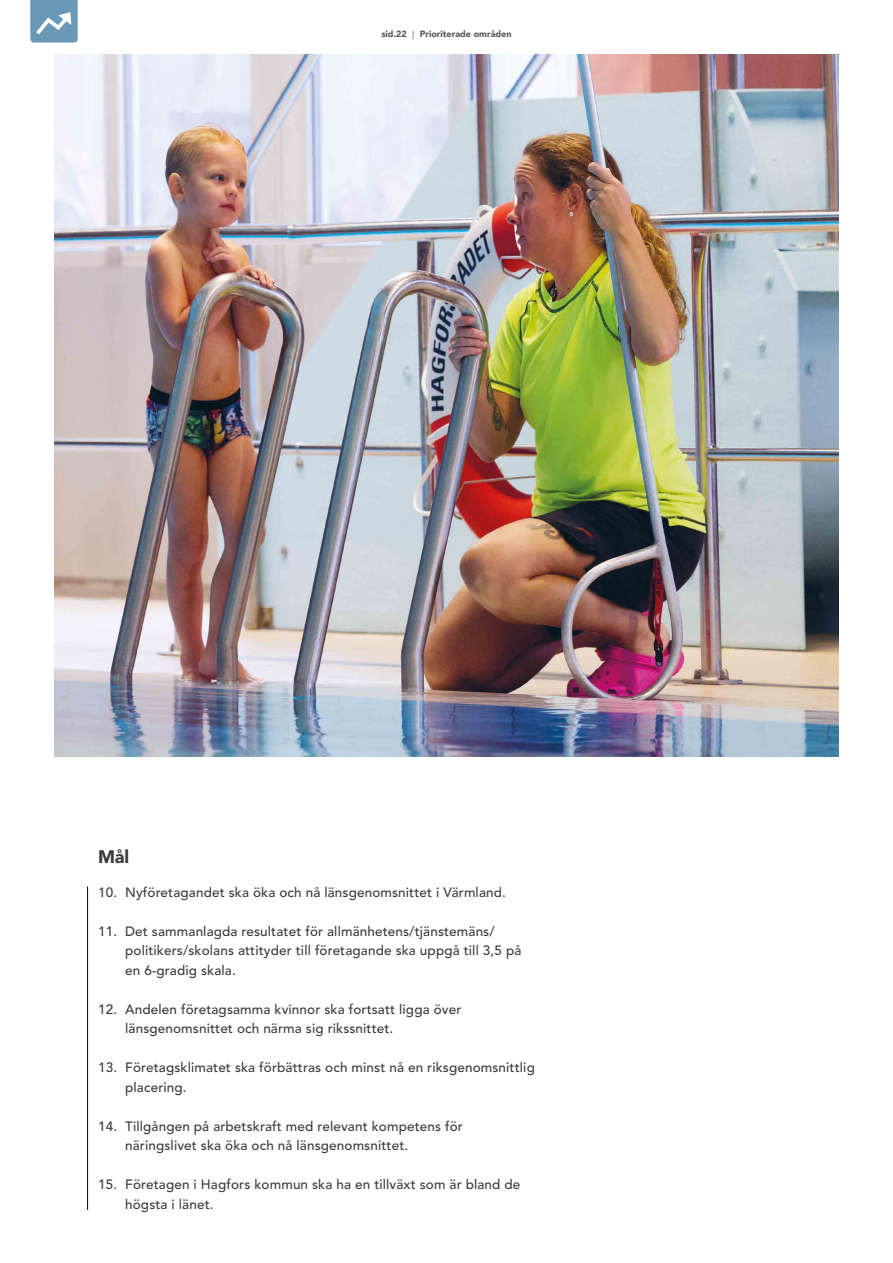
<style>
.page{position:relative;width:893px;height:1263px;background:#fff}
.page>*{position:absolute;margin:0;border:0;box-sizing:border-box;transform-origin:0 0}
.t1{font:900 18px "Avenir LT Std";color:#3c3c3b}
.t2{font:500 13.5px/19.5px "Avenir LT Std";letter-spacing:.01em;color:#3c3c3b}
.t3{font:900 9px "Avenir LT Std";color:#575756}
.s1{font-family:"Scala Sans Pro";font-weight:400}
</style>
<div class="page">
<img style="left:54px;top:54px;width:785px;height:703px">
<svg style="left:30px;top:0;width:48px;height:43px;background:#7ea5c0"></svg>
<hr style="left:87px;top:886px;width:1px;height:324px;background:#000">
<p class="t3" style="left:381px;top:28px;width:132px">sid.22 <span class="s1">|</span> Prioriterade områden</p>
<h1 class="t1" style="left:98px;top:846px;width:32px">Mål</h1>
<p class="t2" style="left:98px;top:883px;width:409px">10. Nyföretagandet ska öka och nå länsgenomsnittet i Värmland.</p>
<p class="t2" style="left:125px;top:922px;width:398px;text-indent:-27px">11. Det sammanlagda resultatet för allmänhetens/tjänstemäns/ politikers/skolans attityder till företagande ska uppgå till 3,5 på en 6-gradig skala.</p>
<p class="t2" style="left:125px;top:1000px;width:338px;text-indent:-27px">12. Andelen företagsamma kvinnor ska fortsatt ligga över länsgenomsnittet och närma sig rikssnittet.</p>
<p class="t2" style="left:125px;top:1058px;width:411px;text-indent:-27px">13. Företagsklimatet ska förbättras och minst nå en riksgenomsnittlig placering.</p>
<p class="t2" style="left:125px;top:1117px;width:339px;text-indent:-27px">14. Tillgången på arbetskraft med relevant kompetens för näringslivet ska öka och nå länsgenomsnittet.</p>
<p class="t2" style="left:125px;top:1175px;width:397px;text-indent:-27px">15. Företagen i Hagfors kommun ska ha en tillväxt som är bland de högsta i länet.</p>
</div>
